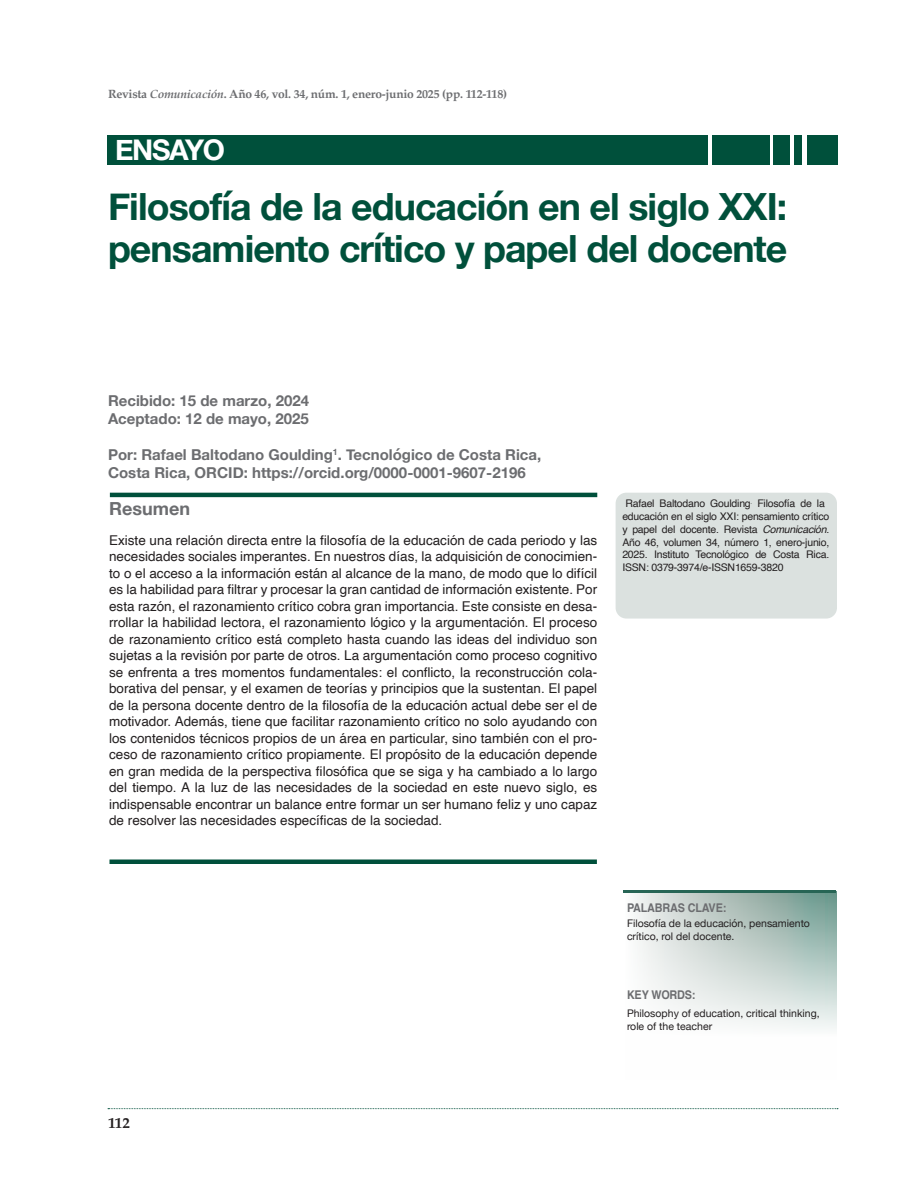
<style>
.page{position:relative;width:918px;height:1188px;background:#fff}
.page>*{position:absolute;margin:0;border:0;box-sizing:border-box;transform-origin:0 0}
.Titulo{font:700 37.5px/42px "Helvetica Neue";letter-spacing:-.025em;color:#00503b}
.Titulo-2{font:700 28.5px "Helvetica Neue";letter-spacing:-.05em;color:#fff}
.Resumen_titulo{font:700 18px "Helvetica Neue";color:#6c6d70}
.Credito{font:700 15px/18px "Helvetica Neue";color:#6c6d70}
.t1{font:700 15px "Palatino";color:#231f20}
.Resumen_texto{font:13.5px/16.5px "Helvetica";color:#231f20;text-align:justify}
.t2{font:700 12px "Palatino";letter-spacing:-.02em;color:#6c6d70}
.t3{font:700 12px "Helvetica";letter-spacing:-.015em;color:#6c6d70;scale:.9 1}
.Ficha{font:10.5px/12.8px "Helvetica";letter-spacing:-.02em;color:#231f20}
.Palabras_clave_texto{font:10.5px/13.5px "Helvetica Neue";color:#231f20}
.s1{font-style:italic}
</style>
<div class="page">
<svg style="left:108px;top:1108px;width:730px;height:1px"></svg>
<svg style="left:633px;top:893px;width:203px;height:136px"></svg>
<div style="left:616px;top:493px;width:221px;height:126px;background:#dbe1df;border-radius:11px"></div>
<hr style="left:624px;top:891px;width:212px;height:2px;background:#276555">
<hr style="left:110px;top:860px;width:487px;height:4px;background:#00503b">
<hr style="left:110px;top:493px;width:487px;height:4px;background:#00503b">
<div style="left:107px;top:135px;width:601px;height:29px;background:#00503b"></div>
<div style="left:712px;top:135px;width:58px;height:29px;background:#00503b"></div>
<div style="left:774px;top:135px;width:16px;height:29px;background:#00503b"></div>
<div style="left:794px;top:135px;width:8px;height:29px;background:#00503b"></div>
<div style="left:807px;top:135px;width:31px;height:29px;background:#00503b"></div>
<p class="t2" style="left:108px;top:84px;width:401px">Revista <span class="s1">Comunicación</span>. Año 46, vol. 34, núm. 1, enero-junio 2025 (pp. 112-118)</p>
<p class="Titulo-2" style="left:115px;top:127px;width:111px">ENSAYO</p>
<p class="Titulo" style="left:108px;top:187px;width:681px">Filosofía de la educación en el siglo XXI: pensamiento crítico y papel del docente</p>
<p class="Credito" style="left:108px;top:392px;width:203px">Recibido: 15 de marzo, 2024</p>
<p class="Credito" style="left:108px;top:410px;width:202px">Aceptado: 12 de mayo, 2025</p>
<p class="Credito" style="left:108px;top:446px;width:435px">Por: Rafael Baltodano Goulding<sup>1</sup>. Tecnológico de Costa Rica,<br>Costa Rica, ORCID: https://orcid.org/0000-0001-9607-2196</p>
<p class="Resumen_titulo" style="left:109px;top:494px;width:82px">Resumen</p>
<p class="Resumen_texto" style="left:109px;top:532px;width:490px">Existe una relación directa entre la filosofía de la educación de cada periodo y las necesidades sociales imperantes. En nuestros días, la adquisición de conocimien&shy;to o el acceso a la información están al alcance de la mano, de modo que lo difícil es la habilidad para filtrar y procesar la gran cantidad de información existente. Por esta razón, el razonamiento crítico cobra gran importancia. Este consiste en desa&shy;rrollar la habilidad lectora, el razonamiento lógico y la argumentación. El proceso de razonamiento crítico está completo hasta cuando las ideas del individuo son sujetas a la revisión por parte de otros. La argumentación como proceso cognitivo se enfrenta a tres momentos fundamentales: el conflicto, la reconstrucción cola&shy;borativa del pensar, y el examen de teorías y principios que la sustentan. El papel de la persona docente dentro de la filosofía de la educación actual debe ser el de motivador. Además, tiene que facilitar razonamiento crítico no solo ayudando con los contenidos técnicos propios de un área en particular, sino también con el pro&shy;ceso de razonamiento crítico propiamente. El propósito de la educación depende en gran medida de la perspectiva filosófica que se siga y ha cambiado a lo largo del tiempo. A la luz de las necesidades de la sociedad en este nuevo siglo, es indispensable encontrar un balance entre formar un ser humano feliz y uno capaz de resolver las necesidades específicas de la sociedad.</p>
<p class="Ficha" style="left:622px;top:498px;width:209px">Rafael Baltodano Goulding<sup>.</sup> Filosofía de la educación en el siglo XXI: pensamiento crítico y papel del docente. Revista <span class="s1">Comunicación</span>.<br>Año 46, volumen 34, número 1, enero-junio, 2025. Instituto Tecnológico de Costa Rica.<br>ISSN: 0379-3974/e-ISSN1659-3820</p>
<p class="t3" style="left:627px;top:900px;width:112px">PALABRAS CLAVE:</p>
<p class="Palabras_clave_texto" style="left:627px;top:917px;width:185px">Filosofía de la educación, pensamiento crítico, rol del docente.</p>
<p class="t3" style="left:627px;top:988px;width:78px">KEY WORDS:</p>
<p class="Palabras_clave_texto" style="left:627px;top:1007px;width:194px">Philosophy of education, critical thinking, role of the teacher</p>
<p class="t1" style="left:108px;top:1110px;width:23px">112</p>
</div>
